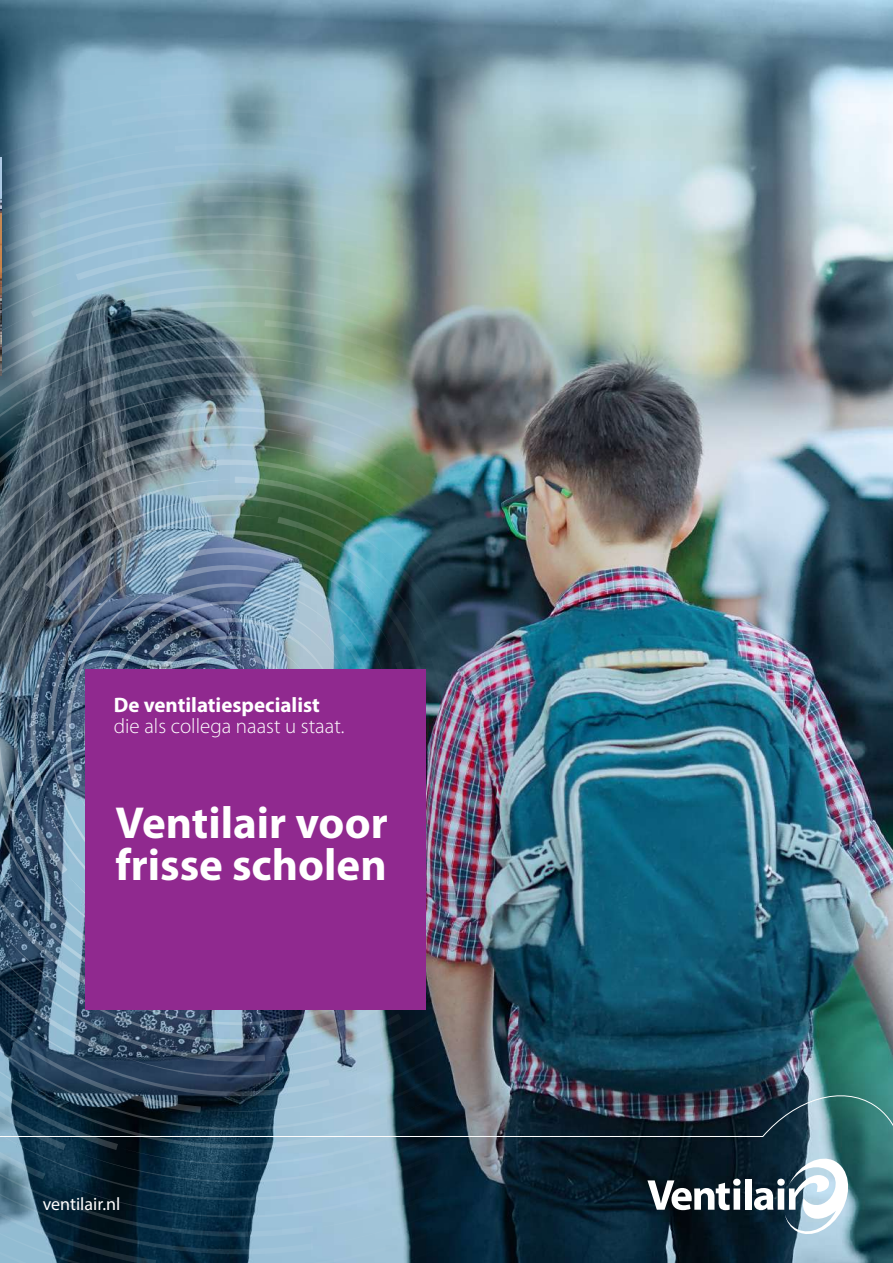
<style>
.page{position:relative;width:893px;height:1263px;background:#fff}
.page>*{position:absolute;margin:0;border:0;box-sizing:border-box;transform-origin:0 0}
.t1{font:700 45px/42px "Myriad Pro";color:#fff}
.t2{font:300 21px "Myriad Pro";color:#fff}
.t3{font:700 21px "Myriad Pro";color:#fff}
.t4{font:18px "Myriad Pro";color:#fff}
</style>
<div class="page">
<img style="left:0;top:0;width:893px;height:74px">
<svg style="left:0;top:54px;width:728px;height:20px;background:#81a4b6"></svg>
<img style="left:0;top:74px;width:893px;height:1009px">
<svg style="left:0;top:1083px;width:893px;height:180px;background:#385362"></svg>
<div style="left:85px;top:669px;width:340px;height:340px;background:#90298f"></div>
<img style="left:0;top:157px;width:1px;height:218px">
<p class="t3" style="left:114px;top:691px;width:208px">De ventilatiespecialist</p>
<p class="t2" style="left:114px;top:713px;width:232px">die als collega naast u staat.</p>
<p class="t1" style="left:115px;top:800px;width:274px">Ventilair voor frisse scholen</p>
<p class="t4" style="left:43px;top:1193px;width:79px">ventilair.nl</p>
</div>
